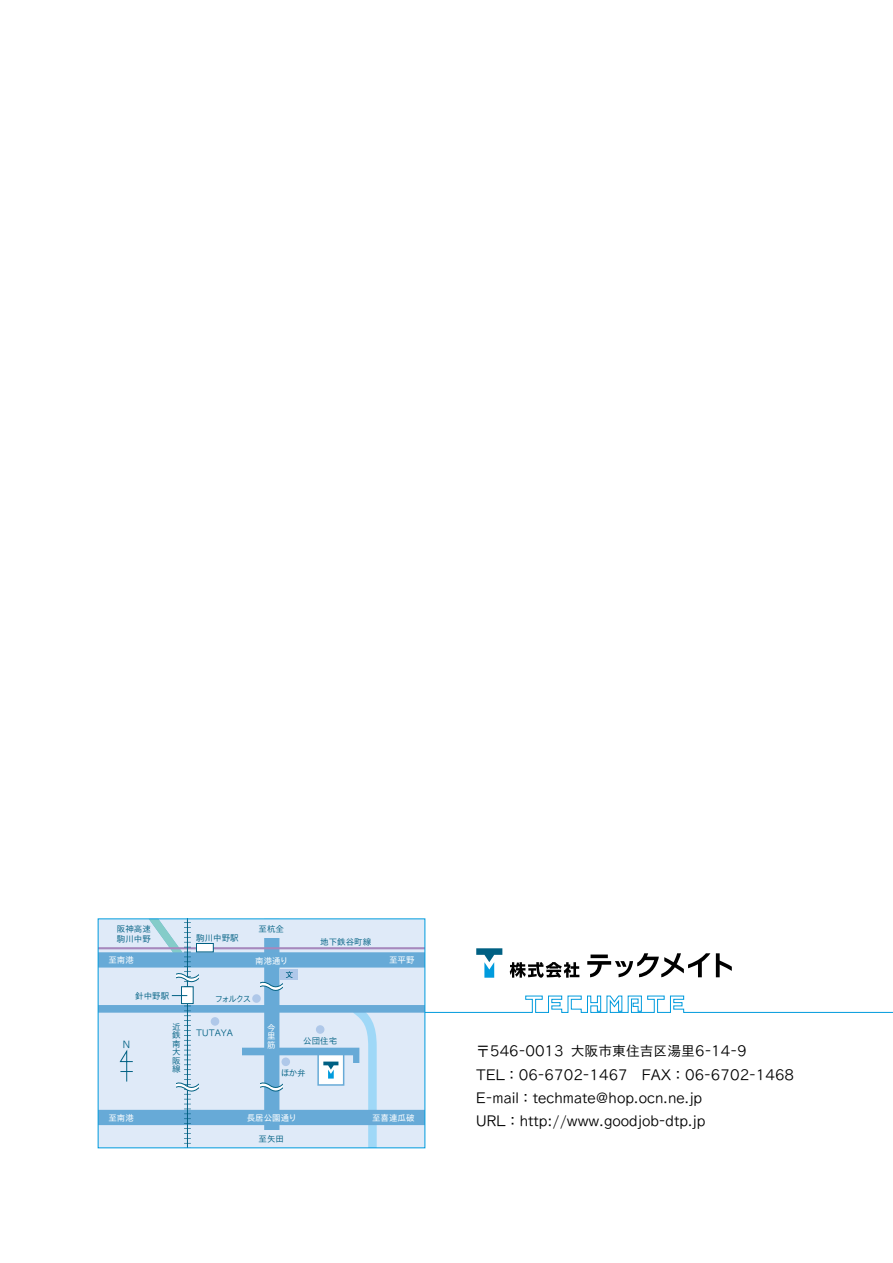
<style>
.page{position:relative;width:893px;height:1263px;background:#fff}
.page>*{position:absolute;margin:0;border:0;box-sizing:border-box;transform-origin:0 0}
.t1{font:13.8px/23.4px "TB Go Std L";color:#000}
.t2{font:9.6px "TB Go Std L";color:#006083}
.t3{font:8.55px/8.6px "TB Go Std L";color:#006083}
.t4{font:8.55px/8.6px "TB Go Std R";color:#fff;text-align:justify}
</style>
<div class="page">
<svg style="left:425px;top:995px;width:468px;height:18px"></svg>
<svg style="left:100px;top:920px;width:323px;height:226px;background:#c2daf0"></svg>
<hr style="left:98px;top:947px;width:327px;height:2px;background:#a688bd">
<div style="left:196px;top:943px;width:17px;height:9px;background:#fff"></div>
<div style="left:196px;top:943px;width:18px;height:9px;border:1px solid #006083"></div>
<div style="left:234px;top:1044px;width:8px;height:15px;background:#dfeaf8"></div>
<div style="left:349px;top:1063px;width:15px;height:8px;background:#dfeaf8"></div>
<div style="left:211px;top:1017px;width:8px;height:9px;background:#afc8e9;border-radius:50%"></div>
<div style="left:252px;top:994px;width:9px;height:9px;background:#afc8e9;border-radius:50%"></div>
<div style="left:281px;top:1057px;width:9px;height:9px;background:#afc8e9;border-radius:50%"></div>
<div style="left:316px;top:1025px;width:8px;height:9px;background:#afc8e9;border-radius:50%"></div>
<div style="left:281px;top:969px;width:17px;height:10px;background:#afc8e9"></div>
<svg style="left:261px;top:971px;width:32px;height:22px"></svg>
<svg style="left:261px;top:1081px;width:21px;height:12px"></svg>
<div style="left:260px;top:919px;width:22px;height:18px;background:#dfeaf8"></div>
<svg style="left:149px;top:920px;width:49px;height:229px;background:#bed7eb"></svg>
<div style="left:261px;top:1130px;width:21px;height:18px;background:#dfeaf8"></div>
<svg style="left:119px;top:1049px;width:14px;height:33px"></svg>
<svg style="left:323px;top:1061px;width:15px;height:17px"></svg>
<svg style="left:510px;top:962px;width:69px;height:16px"></svg>
<svg style="left:476px;top:948px;width:26px;height:30px"></svg>
<svg style="left:716px;top:953px;width:16px;height:24px"></svg>
<svg style="left:587px;top:953px;width:123px;height:24px"></svg>
<p class="t3" style="left:117px;top:924px;width:36px;line-height:9.6px">阪神高速駒川中野</p>
<p class="t3" style="left:196px;top:933px;width:44px">駒川中野駅</p>
<p class="t3" style="left:259px;top:924px;width:27px">至杭全</p>
<p class="t3" style="left:320px;top:937px;width:53px">地下鉄谷町線</p>
<p class="t4" style="left:108px;top:955px;width:27px">至南港</p>
<p class="t4" style="left:255px;top:956px;width:35px">南港通り</p>
<p class="t3" style="left:135px;top:991px;width:36px">針中野駅</p>
<p class="t3" style="left:215px;top:994px;width:38px">フォルクス</p>
<p class="t2" style="left:123px;top:1036px;width:9px">N</p>
<p class="t3" style="left:172px;top:1022px;width:10px;text-align:justify">近鉄南大阪線</p>
<p class="t4" style="left:267px;top:1023px;width:10px">今里筋</p>
<p class="t3" style="left:196px;top:1028px;width:38px">TUTAYA</p>
<p class="t3" style="left:303px;top:1036px;width:36px">公団住宅</p>
<p class="t3" style="left:281px;top:1068px;width:26px">ほか弁</p>
<p class="t4" style="left:389px;top:955px;width:27px">至平野</p>
<p class="t4" style="left:108px;top:1113px;width:27px">至南港</p>
<p class="t4" style="left:247px;top:1113px;width:52px">長居公園通り</p>
<p class="t3" style="left:259px;top:1134px;width:27px">至矢田</p>
<p class="t4" style="left:372px;top:1113px;width:44px">至喜連瓜破</p>
<p class="t1" style="left:476px;top:1038px;width:319px">〒546-0013　大阪市東住吉区湯里6-14-9<br>TEL：06-6702-1467　FAX：06-6702-1468<br>E-mail：techmate@hop.ocn.ne.jp<br>URL：http://www.goodjob-dtp.jp</p>
</div>
